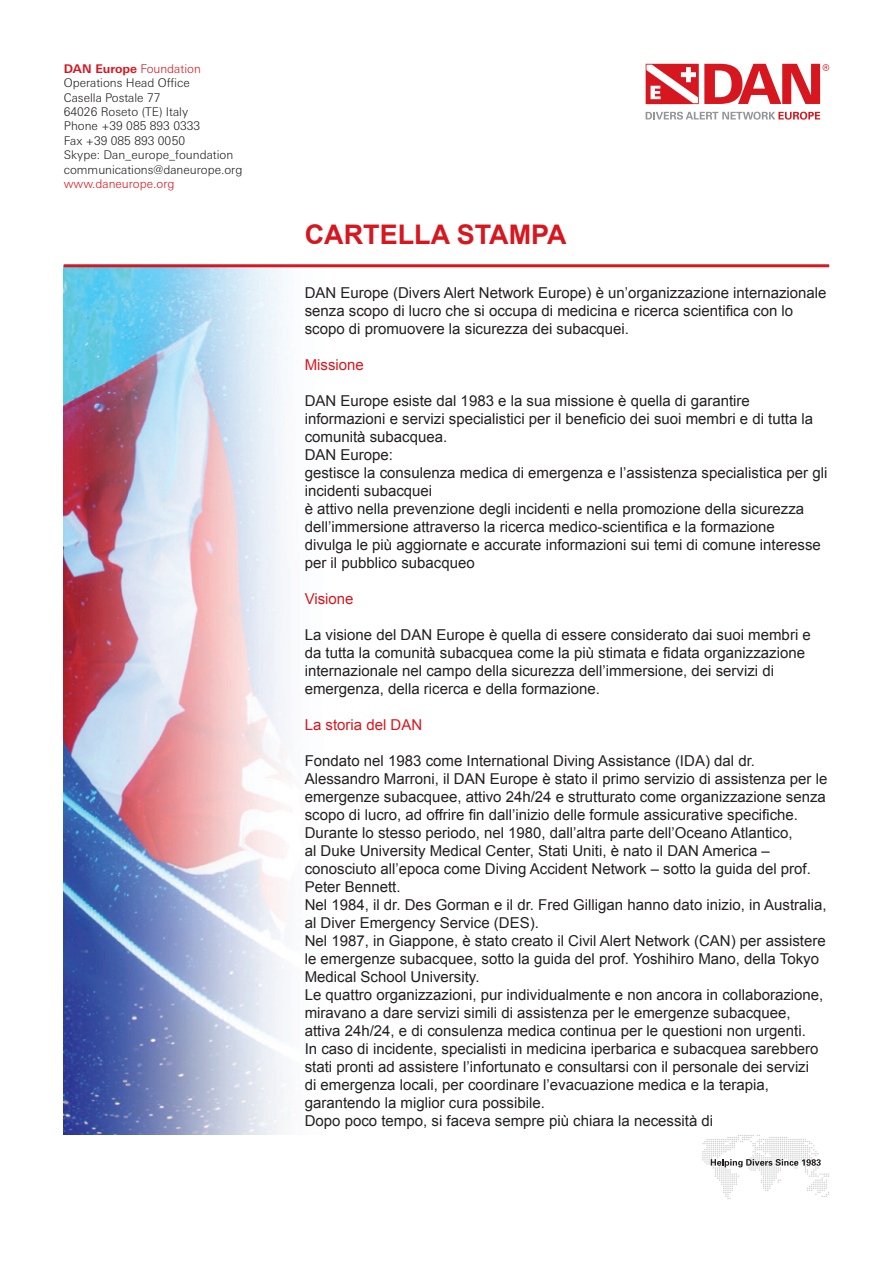
<style>
.page{position:relative;width:893px;height:1263px;background:#fff}
.page>*{position:absolute;margin:0;border:0;box-sizing:border-box;transform-origin:0 0}
.t1{font:700 27px "Arial";color:#d7171f}
.t2{font:15px/18px "Arial";color:#231f20}
.t3{font:15px "Arial";color:#d7171f}
.t4{font:300 12px/14.4px "Linotype Univers Basic";color:#231f20}
.t5{font:300 12px "Linotype Univers Basic";color:#d7171f}
.s1{font-weight:700;color:#d7171f}
.s2{color:#d7171f}
</style>
<div class="page">
<img style="left:64px;top:267px;width:260px;height:868px">
<svg style="left:646px;top:112px;width:174px;height:8px"></svg>
<svg style="left:646px;top:64px;width:183px;height:40px"></svg>
<svg style="left:702px;top:1135px;width:127px;height:64px"></svg>
<hr style="left:64px;top:264px;width:765px;height:3px;background:#d7171f">
<p class="t4" style="left:64px;top:61px;width:180px"><span class="s1">DAN Europe</span> <span class="s2">Foundation<br></span>Operations Head Office<br>Casella Postale 77<br>64026 Roseto (TE) Italy<br>Phone +39 085 893 0333<br>Fax +39 085 893 0050<br>Skype: Dan_europe_foundation communications@daneurope.org</p>
<p class="t5" style="left:64px;top:177px;width:112px">www.daneurope.org</p>
<h1 class="t1" style="left:305px;top:217px;width:263px">CARTELLA STAMPA</h1>
<p class="t2" style="left:305px;top:284px;width:523px">DAN Europe (Divers Alert Network Europe) è un’organizzazione internazionale senza scopo di lucro che si occupa di medicina e ricerca scientifica con lo scopo di promuovere la sicurezza dei subacquei.</p>
<p class="t3" style="left:305px;top:355px;width:61px">Missione</p>
<p class="t2" style="left:305px;top:392px;width:524px">DAN Europe esiste dal 1983 e la sua missione è quella di garantire informazioni e servizi specialistici per il beneficio dei suoi membri e di tutta la comunità subacquea.<br>DAN Europe:<br>gestisce la consulenza medica di emergenza e l’assistenza specialistica per gli incidenti subacquei<br>è attivo nella prevenzione degli incidenti e nella promozione della sicurezza dell’immersione attraverso la ricerca medico-scientifica e la formazione<br>divulga le più aggiornate e accurate informazioni sui temi di comune interesse per il pubblico subacqueo</p>
<p class="t3" style="left:305px;top:589px;width:50px">Visione</p>
<p class="t2" style="left:305px;top:626px;width:508px">La visione del DAN Europe è quella di essere considerato dai suoi membri e da tutta la comunità subacquea come la più stimata e fidata organizzazione internazionale nel campo della sicurezza dell’immersione, dei servizi di emergenza, della ricerca e della formazione.</p>
<p class="t3" style="left:305px;top:715px;width:119px">La storia del DAN</p>
<p class="t2" style="left:305px;top:752px;width:524px">Fondato nel 1983 come International Diving Assistance (IDA) dal dr.<br>Alessandro Marroni, il DAN Europe è stato il primo servizio di assistenza per le emergenze subacquee, attivo 24h/24 e strutturato come organizzazione senza scopo di lucro, ad offrire fin dall’inizio delle formule assicurative specifiche.<br>Durante lo stesso periodo, nel 1980, dall’altra parte dell’Oceano Atlantico,<br>al Duke University Medical Center, Stati Uniti, è nato il DAN America – conosciuto all’epoca come Diving Accident Network – sotto la guida del prof.<br>Peter Bennett.<br>Nel 1984, il dr. Des Gorman e il dr. Fred Gilligan hanno dato inizio, in Australia, al Diver Emergency Service (DES).<br>Nel 1987, in Giappone, è stato creato il Civil Alert Network (CAN) per assistere le emergenze subacquee, sotto la guida del prof. Yoshihiro Mano, della Tokyo Medical School University.<br>Le quattro organizzazioni, pur individualmente e non ancora in collaborazione, miravano a dare servizi simili di assistenza per le emergenze subacquee, attiva 24h/24, e di consulenza medica continua per le questioni non urgenti.<br>In caso di incidente, specialisti in medicina iperbarica e subacquea sarebbero stati pronti ad assistere l’infortunato e consultarsi con il personale dei servizi<br>di emergenza locali, per coordinare l’evacuazione medica e la terapia, garantendo la miglior cura possibile.<br>Dopo poco tempo, si faceva sempre più chiara la necessità di</p>
</div>
